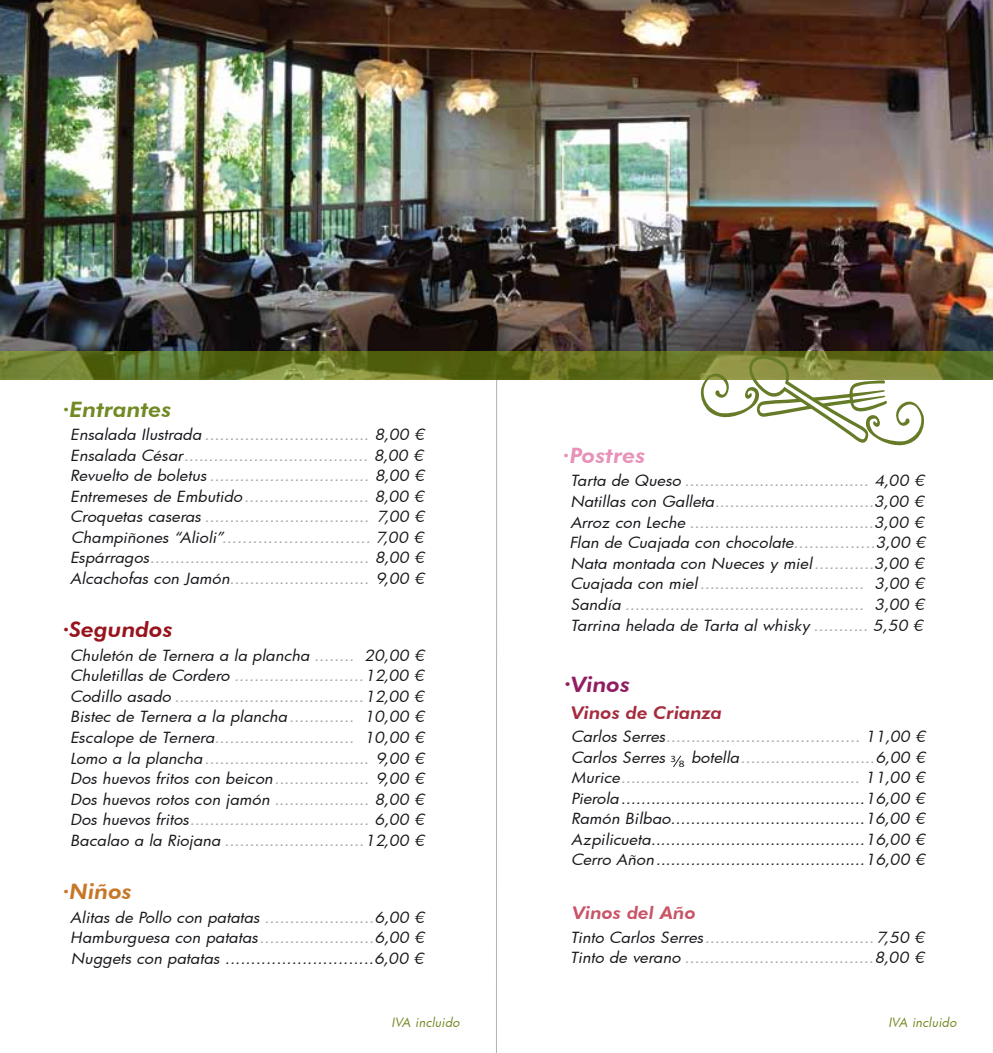
<style>
.page{position:relative;width:993px;height:1053px;background:#fff}
.page>*{position:absolute;margin:0;border:0;box-sizing:border-box;transform-origin:0 0}
.t1{font:italic 800 21.25px "Futura BT";color:#728a23;scale:1.07 1}
.t2{font:italic 800 21.25px "Futura BT";color:#98141d;scale:1.07 1}
.t3{font:italic 800 21.25px "Futura BT";color:#e792b9;scale:1.07 1}
.t4{font:italic 800 21.25px "Futura BT";color:#c77728;scale:1.07 1}
.t5{font:italic 800 21.25px "Futura BT";color:#911e63;scale:1.07 1}
.t6{font:italic 800 17.5px "Futura BT";color:#a52c3e;scale:1.07 1}
.t7{font:italic 800 17.5px "Futura BT";color:#c95467;scale:1.07 1}
.t8{font:italic 15px/20.5px "Futura";letter-spacing:.01em;color:#9c9e9f;text-align:justify;scale:1.08 1}
.t9{font:italic 15px/20.5px "Futura";letter-spacing:.01em;color:#1a171c;text-align:justify;scale:1.08 1}
.t10{font:italic 12.5px "Futura";letter-spacing:.025em;color:#728a23}
.t11{font:9.75px "Myriad Pro";color:#1a171c;scale:1.16 1}
.t12{font:9.5px "Myriad Pro";color:#1a171c;scale:1.16 1}
.s1{color:#1a171c}
.s2{color:#9c9e9f}
.s3{font-size:22.5px}
</style>
<div class="page">
<hr style="left:496px;top:0;width:1px;height:1052px;background:#b1b3b4">
<img style="left:0;top:0;width:992px;height:351px">
<svg style="left:673px;top:755px;width:8px;height:11px"></svg>
<svg style="left:0;top:351px;width:992px;height:28px;background:#617021"></svg>
<svg style="left:699px;top:355px;width:225px;height:91px"></svg>
<h1 class="t1" style="left:63px;top:396px;width:103px">·Entrantes</h1>
<p class="t8" style="left:70px;top:424px;width:329px"><span class="s1">Ensalada Ilustrada</span> ................................. <span class="s1">8,00 € Ensalada César</span>..................................... <span class="s1">8,00 € Revuelto de boletus</span> ................................ <span class="s1">8,00 € Entremeses de Embutido</span>......................... <span class="s1">8,00 € Croquetas caseras</span> ................................. <span class="s1">7,00 € Champiñones “Alioli”</span>............................. <span class="s1">7,00 € Espárragos</span>............................................ <span class="s1">8,00 € Alcachofas con Jamón</span>............................ <span class="s1">9,00 €</span></p>
<h1 class="t2" style="left:63px;top:616px;width:104px">·Segundos</h1>
<p class="t9" style="left:70px;top:644px;width:329px">Chuletón de Ternera a la plancha <span class="s2">........</span> 20,00 € Chuletillas de Cordero <span class="s2">..........................</span>12,00 € Codillo asado <span class="s2">......................................</span>12,00 € Bistec de Ternera a la plancha<span class="s2">.............</span> 10,00 € Escalope de Ternera<span class="s2">............................</span> 10,00 € Lomo a la plancha<span class="s2">.................................</span> 9,00 € Dos huevos fritos con beicon<span class="s2">...................</span> 9,00 € Dos huevos rotos con jamón <span class="s2">...................</span> 8,00 € Dos huevos fritos<span class="s2">....................................</span> 6,00 € Bacalao a la Riojana <span class="s2">............................</span>12,00 €</p>
<h1 class="t4" style="left:63px;top:878px;width:66px">·Niños</h1>
<p class="t9" style="left:70px;top:906px;width:329px">Alitas de Pollo con patatas <span class="s2">......................</span>6,00 € Hamburguesa con patatas<span class="s2">.......................</span>6,00 € Nuggets con patatas .............................6,00 €</p>
<h1 class="t3" style="left:562px;top:442px;width:79px">·Postres</h1>
<p class="t8" style="left:569px;top:470px;width:330px"><span class="s1">Tarta de Queso</span> ..................................... <span class="s1">4,00 € Natillas con Galleta</span>................................<span class="s1">3,00 € Arroz con Leche</span> .....................................<span class="s1">3,00 € Flan de Cuajada con chocolate</span>................<span class="s1">3,00 € Nata montada con Nueces y miel</span>............<span class="s1">3,00 € Cuajada con miel</span>................................. <span class="s1">3,00 € Sandía</span> ................................................ <span class="s1">3,00 € Tarrina helada de Tarta al whisky</span> ........... <span class="s1">5,50 €</span></p>
<h1 class="t5" style="left:564px;top:671px;width:63px"><span class="s3">·</span>Vinos</h1>
<p class="t6" style="left:571px;top:702px;width:142px">Vinos de Crianza</p>
<p class="t8" style="left:571px;top:725px;width:329px"><span class="s1">Carlos Serres</span>....................................... <span class="s1">11,00 €</span></p>
<p class="t9" style="left:571px;top:766px;width:329px">Murice<span class="s2">................................................</span> 11,00 € Pierola.................................................16,00 € Ramón Bilbao.......................................16,00 € Azpilicueta...........................................16,00 € Cerro Añon..........................................16,00 €</p>
<p class="t7" style="left:572px;top:902px;width:116px">Vinos del Año</p>
<p class="t8" style="left:570px;top:926px;width:329px"><span class="s1">Tinto Carlos Serres</span>..................................<span class="s1">7,50 €<br>Tinto de verano</span> ......................................<span class="s1">8,00 €</span></p>
<p class="t9" style="left:571px;top:746px;width:89px">Carlos Serres</p>
<p class="t8" style="left:691px;top:746px;width:218px"><span class="s1">botella</span>...........................<span class="s1">6,00 €</span></p>
<p class="t12" style="left:670px;top:753px;width:6px">3</p>
<p class="t11" style="left:678px;top:757px;width:6px">8</p>
<p class="t10" style="left:391px;top:1014px;width:70px">IVA incluido</p>
<p class="t10" style="left:888px;top:1014px;width:70px">IVA incluido</p>
</div>
